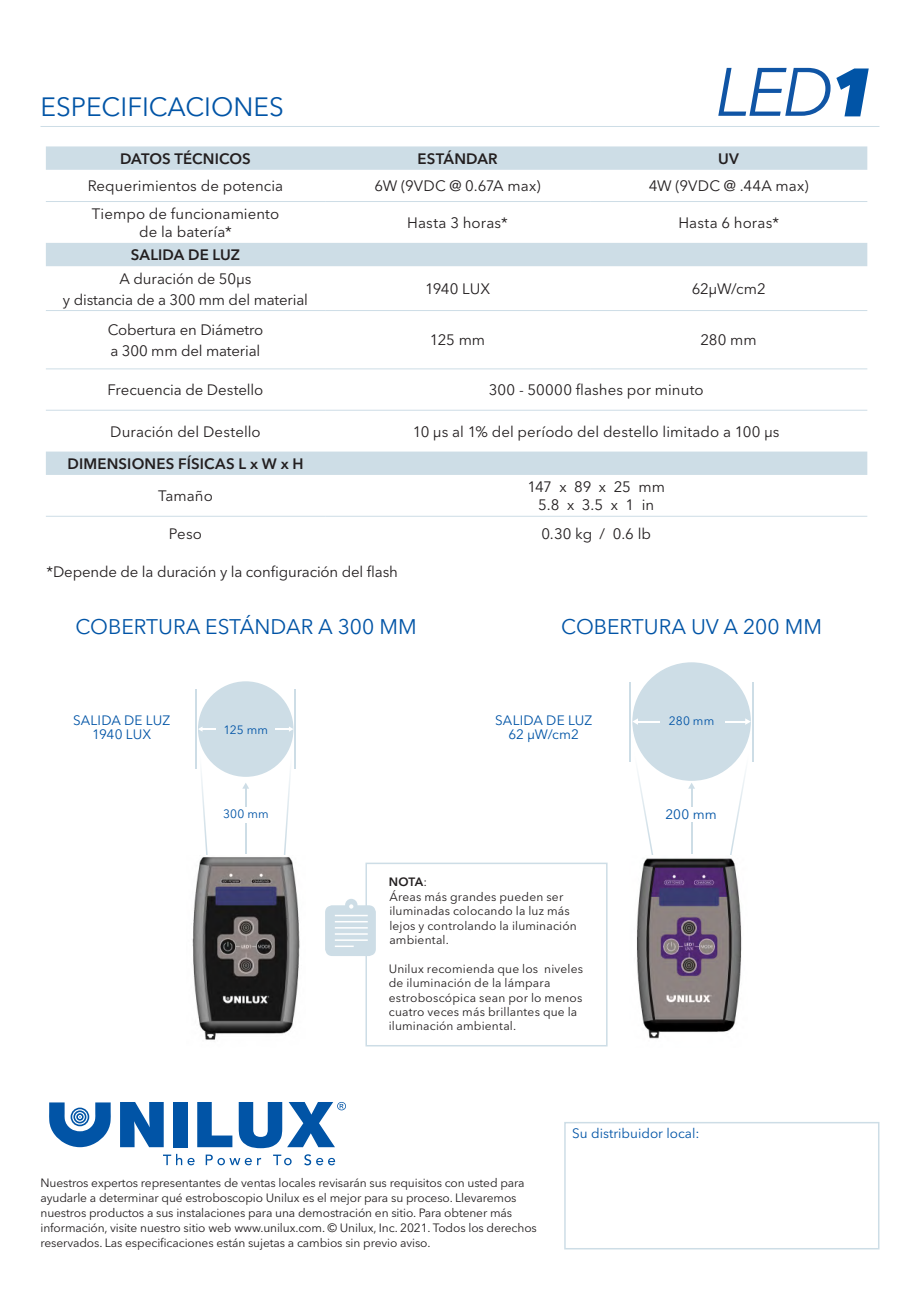
<style>
.page{position:relative;width:920px;height:1290px;background:#fff}
.page>*{position:absolute;margin:0;border:0;box-sizing:border-box;transform-origin:0 0}
.Headline{font:26.25px "Avenir Next LT Pro";color:#0154a6}
.Subhead{font:21px "Avenir Next LT Pro";color:#0154a6}
.body{font:15px/18px "Avenir Next LT Pro";color:#231f20;text-align:center}
.t1{font:600 15px "Avenir Next LT Pro";letter-spacing:.01em;color:#231f20}
.t2{font:13.5px "Avenir Next LT Pro";color:#0154a6}
.t3{font:12px/15px "Avenir Next LT Pro";letter-spacing:-.01em;color:#231f20}
.t4{font:12px/14.4px "Avenir Next LT Pro";letter-spacing:.015em;color:#231f20}
.t5{font:12px "Avenir Next LT Pro";letter-spacing:.015em;color:#0154a6}
.t6{font:600 12px "Avenir Next LT Pro";color:#231f20}
.s1{font-weight:400}
</style>
<div class="page">
<svg style="left:46px;top:146px;width:821px;height:329px"></svg>
<hr style="left:46px;top:516px;width:279px;height:1px;background:#cddde6">
<hr style="left:325px;top:516px;width:265px;height:1px;background:#cddde6">
<hr style="left:590px;top:516px;width:277px;height:1px;background:#cddde6">
<hr style="left:46px;top:310px;width:279px;height:1px;background:#cddde6">
<hr style="left:325px;top:310px;width:265px;height:1px;background:#cddde6">
<hr style="left:590px;top:310px;width:277px;height:1px;background:#cddde6">
<hr style="left:46px;top:201px;width:279px;height:1px;background:#cddde6">
<hr style="left:325px;top:201px;width:265px;height:1px;background:#cddde6">
<hr style="left:590px;top:201px;width:277px;height:1px;background:#cddde6">
<hr style="left:46px;top:368px;width:279px;height:1px;background:#cddde6">
<hr style="left:325px;top:368px;width:265px;height:1px;background:#cddde6">
<hr style="left:590px;top:368px;width:277px;height:1px;background:#cddde6">
<hr style="left:46px;top:410px;width:279px;height:1px;background:#cddde6">
<hr style="left:325px;top:410px;width:265px;height:1px;background:#cddde6">
<hr style="left:590px;top:410px;width:277px;height:1px;background:#cddde6">
<svg style="left:49px;top:1102px;width:62px;height:45px"></svg>
<svg style="left:120px;top:1102px;width:44px;height:45px"></svg>
<div style="left:173px;top:1102px;width:14px;height:45px;background:#0154a6"></div>
<svg style="left:197px;top:1102px;width:35px;height:45px"></svg>
<svg style="left:239px;top:1102px;width:107px;height:46px"></svg>
<svg style="left:163px;top:1154px;width:32px;height:11px"></svg>
<svg style="left:206px;top:1154px;width:55px;height:11px"></svg>
<svg style="left:273px;top:1154px;width:19px;height:11px"></svg>
<svg style="left:304px;top:1154px;width:31px;height:11px"></svg>
<div style="left:564px;top:1122px;width:315px;height:127px;background:#fff;border:2px solid #cddde6"></div>
<hr style="left:40px;top:126px;width:839px;height:1px;background:#cddde6">
<svg style="left:836px;top:68px;width:33px;height:48px"></svg>
<svg style="left:718px;top:68px;width:112px;height:48px"></svg>
<svg style="left:629px;top:732px;width:125px;height:123px"></svg>
<hr style="left:629px;top:682px;width:2px;height:79px;background:#cddde6">
<hr style="left:753px;top:682px;width:1px;height:79px;background:#cddde6">
<div style="left:632px;top:662px;width:119px;height:119px;background:#cddde6;border-radius:50%"></div>
<svg style="left:725px;top:718px;width:26px;height:7px"></svg>
<svg style="left:632px;top:718px;width:28px;height:7px"></svg>
<hr style="left:195px;top:689px;width:2px;height:80px;background:#cddde6">
<hr style="left:295px;top:689px;width:1px;height:80px;background:#cddde6">
<div style="left:198px;top:681px;width:95px;height:96px;background:#cddde6;border-radius:50%"></div>
<svg style="left:198px;top:726px;width:97px;height:129px"></svg>
<div style="left:365px;top:863px;width:243px;height:183px;border:2px solid #cddde6"></div>
<svg style="left:325px;top:899px;width:51px;height:57px"></svg>
<img style="left:192px;top:857px;width:108px;height:183px">
<img style="left:637px;top:858px;width:105px;height:181px">
<p class="Headline" style="left:40px;top:91px;width:245px">ESPECIFICACIONES</p>
<p class="t1" style="left:120px;top:149px;width:132px">DATOS TÉCNICOS</p>
<p class="t1" style="left:417px;top:149px;width:82px">ESTÁNDAR</p>
<p class="t1" style="left:718px;top:149px;width:22px">UV</p>
<p class="body" style="left:88px;top:177px;width:197px">Requerimientos de potencia</p>
<p class="body" style="left:374px;top:177px;width:168px">6W (9VDC @ 0.67A max)</p>
<p class="body" style="left:649px;top:177px;width:162px">4W (9VDC @ .44A max)</p>
<p class="body" style="left:92px;top:205px;width:189px">Tiempo de funcionamiento de la batería*</p>
<p class="body" style="left:407px;top:214px;width:102px">Hasta 3 horas*</p>
<p class="body" style="left:678px;top:214px;width:102px">Hasta 6 horas*</p>
<p class="t1" style="left:131px;top:246px;width:111px">SALIDA DE LUZ</p>
<p class="body" style="left:120px;top:269px;width:133px">A duración de 50µs</p>
<p class="body" style="left:63px;top:290px;width:247px">y distancia de a 300 mm del material</p>
<p class="body" style="left:425px;top:280px;width:67px">1940 LUX</p>
<p class="body" style="left:692px;top:280px;width:76px">62µW/cm2</p>
<p class="body" style="left:108px;top:321px;width:157px">Cobertura en Diámetro</p>
<p class="body" style="left:111px;top:342px;width:151px">a 300 mm del material</p>
<p class="body" style="left:430px;top:331px;width:57px">125 mm</p>
<p class="body" style="left:701px;top:331px;width:58px">280 mm</p>
<p class="body" style="left:108px;top:381px;width:157px">Frecuencia de Destello</p>
<p class="body" style="left:489px;top:381px;width:216px">300 - 50000 flashes por minuto</p>
<p class="body" style="left:110px;top:422px;width:152px">Duración del Destello</p>
<p class="body" style="left:413px;top:422px;width:368px">10 μs al 1% del período del destello limitado a 100 μs</p>
<p class="t1" style="left:67px;top:455px;width:238px">DIMENSIONES FÍSICAS L x W x H</p>
<p class="body" style="left:158px;top:487px;width:56px">Tamaño</p>
<p class="body" style="left:527px;top:478px;width:139px">147 x 89 x 25 mm</p>
<p class="body" style="left:538px;top:496px;width:117px">5.8 x 3.5 x 1 in</p>
<p class="body" style="left:169px;top:525px;width:34px">Peso</p>
<p class="body" style="left:541px;top:525px;width:111px">0.30 kg / 0.6 lb</p>
<p class="body" style="left:47px;top:563px;width:353px">*Depende de la duración y la configuración del flash</p>
<p class="Subhead" style="left:75px;top:614px;width:343px">COBERTURA ESTÁNDAR A 300 MM</p>
<p class="Subhead" style="left:561px;top:614px;width:262px">COBERTURA UV A 200 MM</p>
<p class="t2" style="left:73px;top:712px;width:99px">SALIDA DE LUZ</p>
<p class="t2" style="left:92px;top:726px;width:61px">1940 LUX</p>
<p class="t5" style="left:223px;top:722px;width:46px">125 mm</p>
<p class="t5" style="left:223px;top:807px;width:47px">300 mm</p>
<p class="t2" style="left:495px;top:712px;width:99px">SALIDA DE LUZ</p>
<p class="t2" style="left:508px;top:726px;width:72px">62 µW/cm2</p>
<p class="t6" style="left:389px;top:875px;width:40px">NOTA<span class="s1">:</span></p>
<p class="t4" style="left:389px;top:889px;width:189px">Áreas más grandes pueden ser iluminadas colocando la luz más lejos y controlando la iluminación ambiental.</p>
<p class="t4" style="left:389px;top:961px;width:196px">Unilux recomienda que los niveles de iluminación de la lámpara estroboscópica sean por lo menos cuatro veces más brillantes que la iluminación ambiental.</p>
<p class="t5" style="left:669px;top:714px;width:47px">280 mm</p>
<p class="t2" style="left:665px;top:807px;width:53px">200 mm</p>
<p class="t2" style="left:572px;top:1125px;width:129px">Su distribuidor local:</p>
<p class="t3" style="left:40px;top:1175px;width:498px">Nuestros expertos representantes de ventas locales revisarán sus requisitos con usted para ayudarle a determinar qué estroboscopio Unilux es el mejor para su proceso. Llevaremos nuestros productos a sus instalaciones para una demostración en sitio. Para obtener más información, visite nuestro sitio web www.unilux.com. © Unilux, Inc. 2021. Todos los derechos reservados. Las especificaciones están sujetas a cambios sin previo aviso.</p>
</div>
